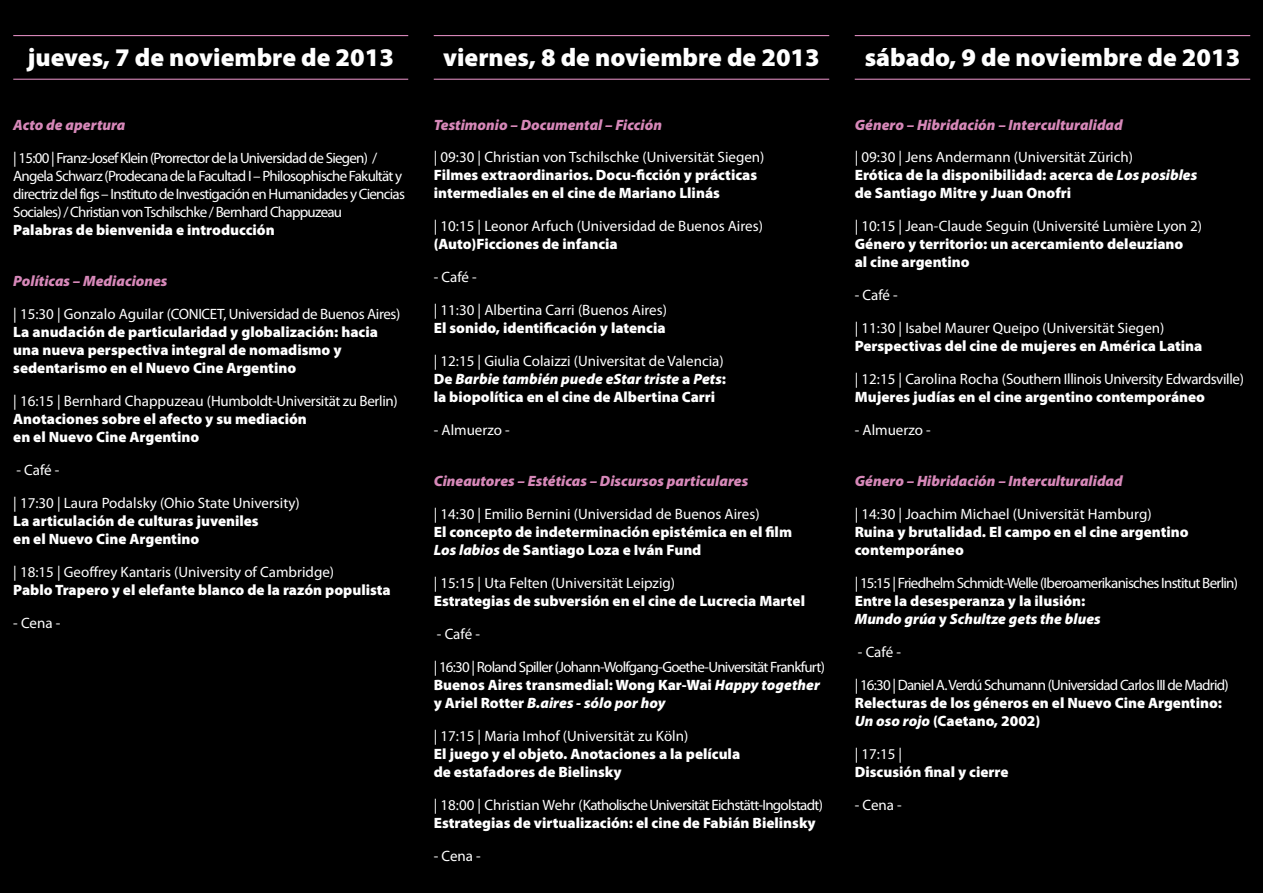
<style>
.page{position:relative;width:1263px;height:893px;background:#000}
.page>*{position:absolute;margin:0;border:0;box-sizing:border-box;transform-origin:0 0}
.t1{font:900 25.5px "Myriad Pro";color:#fff}
.t2{font:900 15px/18px "Myriad Pro";color:#fff}
.t3{font:15px/18px "Myriad Pro";letter-spacing:-.015em;color:#fff}
.t4{font:15px/18px "Myriad Pro";letter-spacing:-.05em;color:#fff}
.t5{font:italic 900 15px "Myriad Pro";color:#d788b9}
.s1{font-weight:900}
.s2{font-weight:900;font-style:italic}
.s3{font-style:italic}
.s4{font-weight:400}
</style>
<div class="page">
<hr style="left:13px;top:35px;width:395px;height:1px;background:#d788b9">
<hr style="left:13px;top:79px;width:395px;height:1px;background:#d788b9">
<hr style="left:434px;top:35px;width:395px;height:1px;background:#d788b9">
<hr style="left:434px;top:79px;width:395px;height:1px;background:#d788b9">
<hr style="left:855px;top:35px;width:395px;height:1px;background:#d788b9">
<hr style="left:855px;top:79px;width:395px;height:1px;background:#d788b9">
<h1 class="t1" style="left:28px;top:40px;width:368px">jueves, 7 de noviembre de 2013</h1>
<p class="t5" style="left:13px;top:115px;width:114px">Acto de apertura</p>
<p class="t4" style="left:13px;top:149px;width:393px">| 15:00 | Franz-Josef Klein (Prorrector de la Universidad de Siegen) / Angela Schwarz (Prodecana de la Facultad I – Philosophische Fakultät y directriz del figs – I nstituto de I nvestigación en Humanidades y Ciencias Sociales) / Christian von Tschilschke / Bernhard Chappuzeau</p>
<p class="t2" style="left:13px;top:220px;width:263px">Palabras de bienvenida e introducción</p>
<p class="t5" style="left:13px;top:271px;width:156px">Políticas – Mediaciones</p>
<p class="t3" style="left:13px;top:305px;width:389px">| 15:30 | Gonzalo Aguilar (CONICET, Universidad de Buenos Aires)</p>
<p class="t2" style="left:13px;top:322px;width:366px">La anudación de particularidad y globalización: hacia una nueva perspectiva integral de nomadismo y sedentarismo en el Nuevo Cine Argentino</p>
<p class="t3" style="left:13px;top:392px;width:386px">| 16:15 | Bernhard Chappuzeau (Humboldt-Universität zu Berlin)</p>
<p class="t2" style="left:13px;top:409px;width:295px">Anotaciones sobre el afecto y su mediación en el Nuevo Cine Argentino</p>
<p class="t3" style="left:16px;top:461px;width:45px">- Café -</p>
<p class="t3" style="left:13px;top:494px;width:288px">| 17:30 | Laura Podalsky (Ohio State University)</p>
<p class="t2" style="left:13px;top:511px;width:247px">La articulación de culturas juveniles en el Nuevo Cine Argentino</p>
<p class="t3" style="left:13px;top:563px;width:322px">| 18:15 | Geoffrey Kantaris (University of Cambridge)</p>
<p class="t2" style="left:13px;top:580px;width:379px">Pablo Trapero y el elefante blanco de la razón populista</p>
<p class="t3" style="left:13px;top:614px;width:49px">- Cena -</p>
<h1 class="t1" style="left:443px;top:40px;width:378px">viernes, 8 de noviembre de 2013</h1>
<p class="t5" style="left:434px;top:115px;width:230px">Testimonio – Documental – Ficción</p>
<p class="t3" style="left:434px;top:148px;width:332px">| 09:30 | Christian von Tschilschke (Universität Siegen)</p>
<p class="t2" style="left:434px;top:166px;width:325px">Filmes extraordinarios. Docu-ficción y prácticas intermediales en el cine de Mariano Llinás</p>
<p class="t3" style="left:434px;top:217px;width:331px">| 10:15 | Leonor Arfuch (Universidad de Buenos Aires)</p>
<p class="t2" style="left:434px;top:235px;width:185px">(Auto)Ficciones de infancia</p>
<p class="t3" style="left:434px;top:268px;width:45px">- Café -</p>
<p class="t3" style="left:434px;top:301px;width:235px">| 11:30 | Albertina Carri (Buenos Aires)</p>
<p class="t2" style="left:434px;top:319px;width:233px">El sonido, identificación y latencia</p>
<p class="t3" style="left:434px;top:352px;width:294px">| 12:15 | Giulia Colaizzi (Universitat de Valencia)<br><span class="s1">De</span> <span class="s2">Barbie también puede eStar triste</span> <span class="s1">a</span> <span class="s2">Pets</span><span class="s1">: la biopolítica en el cine de Albertina Carri</span></p>
<p class="t3" style="left:434px;top:421px;width:78px">- Almuerzo -</p>
<p class="t5" style="left:434px;top:471px;width:316px">Cineautores – Estéticas – Discursos particulares</p>
<p class="t3" style="left:434px;top:504px;width:327px">| 14:30 | Emilio Bernini (Universidad de Buenos Aires)</p>
<p class="t2" style="left:434px;top:522px;width:360px">El concepto de indeterminación epistémica en el film<br><span class="s3">Los labios</span> de Santiago Loza e Iván Fund</p>
<p class="t3" style="left:434px;top:573px;width:243px">| 15:15 | Uta Felten (Universität Leipzig)</p>
<p class="t2" style="left:434px;top:591px;width:373px">Estrategias de subversión en el cine de Lucrecia Martel</p>
<p class="t3" style="left:437px;top:624px;width:45px">- Café -</p>
<p class="t4" style="left:434px;top:657px;width:393px">| 16:30 | Roland Spiller (Johann-Wolfgang-Goethe-Universität Frankfurt)<br><span class="s1">Buenos Aires transmedial: Wong Kar-Wai</span> <span class="s2">Happy together </span><span class="s1">y Ariel Rotter</span> <span class="s2">B.aires - sólo por hoy</span></p>
<p class="t3" style="left:434px;top:726px;width:256px">| 17:15 | Maria I mhof (Universität zu Köln)</p>
<p class="t2" style="left:434px;top:744px;width:308px">El juego y el objeto. Anotaciones a la película de estafadores de Bielinsky</p>
<p class="t4" style="left:434px;top:795px;width:391px">| 18:00 | Christian Wehr (Katholische Universität Eichstätt-I ngolstadt)</p>
<p class="t2" style="left:434px;top:813px;width:384px">Estrategias de virtualización: el cine de Fabián Bielinsky</p>
<p class="t3" style="left:434px;top:846px;width:49px">- Cena -</p>
<h1 class="t1" style="left:865px;top:40px;width:377px">sábado, 9 de noviembre de 2013</h1>
<p class="t5" style="left:855px;top:115px;width:269px">Género – Hibridación – Interculturalidad</p>
<p class="t2" style="left:855px;top:148px;width:344px"><span class="s4">| 09:30 | Jens Andermann (Universität Zürich)<br></span>Erótica de la disponibilidad: acerca de <span class="s3">Los posibles </span>de Santiago Mitre y Juan Onofri</p>
<p class="t3" style="left:855px;top:217px;width:349px">| 10:15 | Jean-Claude Seguin (Université Lumière Lyon 2)</p>
<p class="t2" style="left:855px;top:235px;width:330px">Género y territorio: un acercamiento deleuziano al cine argentino</p>
<p class="t3" style="left:855px;top:286px;width:45px">- Café -</p>
<p class="t3" style="left:855px;top:319px;width:311px">| 11:30 | Isabel Maurer Queipo (Universität Siegen)</p>
<p class="t2" style="left:855px;top:337px;width:349px">Perspectivas del cine de mujeres en América Latina</p>
<p class="t3" style="left:855px;top:370px;width:391px">| 12:15 | Carolina Rocha (Southern I llinois University Edwardsville)</p>
<p class="t2" style="left:855px;top:388px;width:352px">Mujeres judías en el cine argentino contemporáneo</p>
<p class="t3" style="left:855px;top:421px;width:78px">- Almuerzo -</p>
<p class="t5" style="left:855px;top:471px;width:269px">Género – Hibridación – Interculturalidad</p>
<p class="t3" style="left:855px;top:504px;width:298px">| 14:30 | Joachim Michael (Universität Hamburg)</p>
<p class="t2" style="left:855px;top:522px;width:335px">Ruina y brutalidad. El campo en el cine argentino contemporáneo</p>
<p class="t4" style="left:855px;top:573px;width:385px">| 15:15 | Friedhelm Schmidt-Welle (I beroamerikanisches I nstitut Berlin)</p>
<p class="t2" style="left:855px;top:591px;width:247px">Entre la desesperanza y la ilusión:<br><span class="s3">Mundo grúa</span> y <span class="s3">Schultze gets the blues</span></p>
<p class="t3" style="left:858px;top:642px;width:45px">- Café -</p>
<p class="t4" style="left:855px;top:675px;width:376px">| 16:30 | Daniel A. Verdú Schumann (Universidad Carlos III de Madrid)</p>
<p class="t2" style="left:855px;top:693px;width:369px">Relecturas de los géneros en el Nuevo Cine Argentino:<br><span class="s3">Un oso rojo</span> (Caetano, 2002)</p>
<p class="t3" style="left:855px;top:744px;width:49px">| 17:15 |</p>
<p class="t2" style="left:855px;top:762px;width:155px">Discusión final y cierre</p>
<p class="t3" style="left:855px;top:795px;width:49px">- Cena -</p>
</div>
